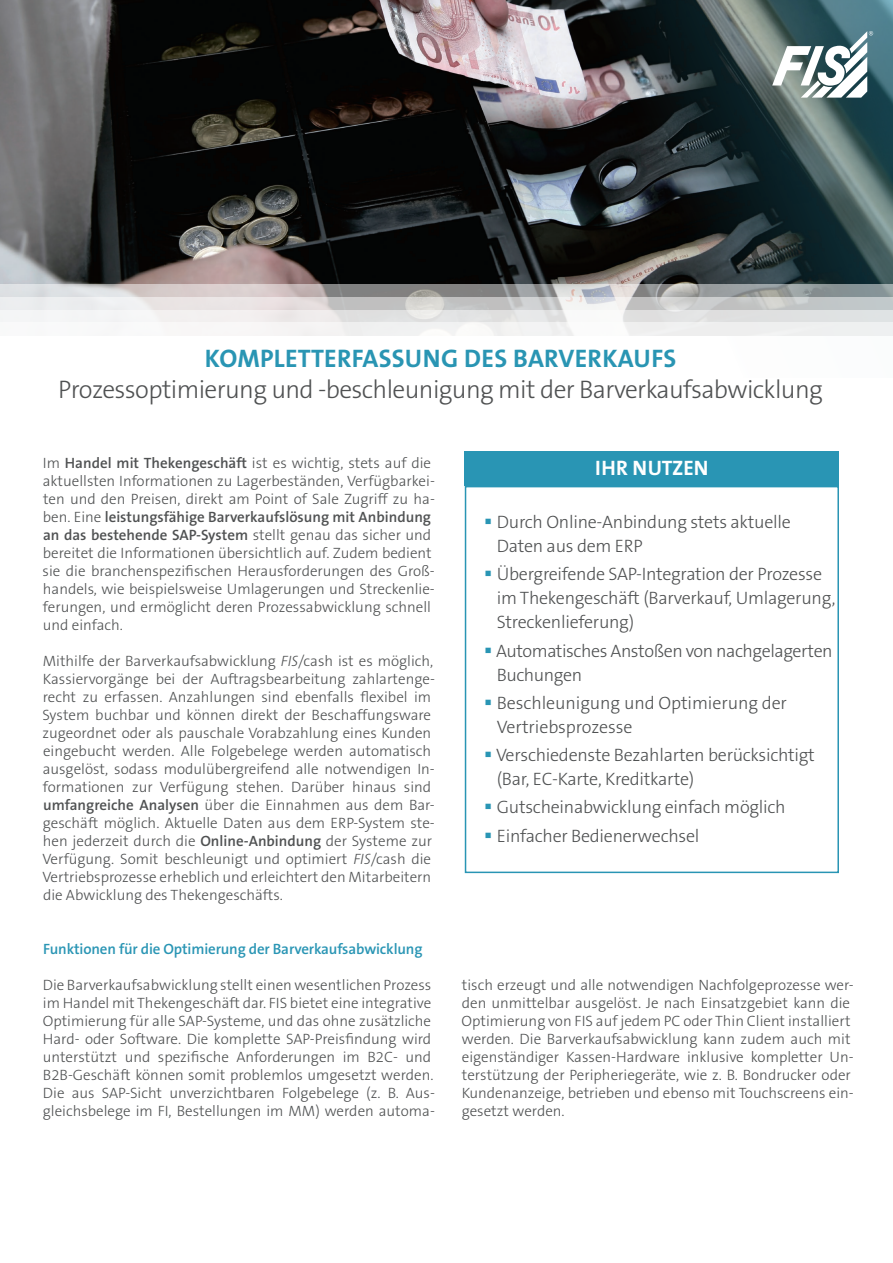
<style>
.page{position:relative;width:893px;height:1263px;background:#fff}
.page>*{position:absolute;margin:0;border:0;box-sizing:border-box;transform-origin:0 0}
.t1{font:300 25.5px "The Sans B3";letter-spacing:-.025em;color:#4f5152}
.t2{font:700 25.5px "The Sans B7";letter-spacing:.01em;color:#2995b3}
.t3{font:700 21px "The Sans B7";color:#fff}
.t4{font:300 18px/24px "The Sans B3";letter-spacing:-.015em;color:#4f5152}
.t5{font:300 15px/18px "The Sans B3";color:#4f5152}
.t6{font:600 15px/18px "The Sans B6";color:#4f5152}
.t7{font:600 15px "The Sans B6";letter-spacing:-.01em;color:#2995b4}
.s1{font-family:"The Sans B6";font-weight:600}
.s2{font-family:"The Sans B3";font-weight:300}
.s3{font-style:italic}
</style>
<div class="page">
<img style="left:0;top:0;width:893px;height:285px">
<div style="left:465px;top:452px;width:374px;height:34px;background:#2995b4"></div>
<div style="left:465px;top:486px;width:374px;height:387px;border:2px solid #2995b4"></div>
<svg style="left:0;top:285px;width:893px;height:12px;background:#aeadae"></svg>
<svg style="left:0;top:297px;width:893px;height:13px;background:#d6d6d6"></svg>
<svg style="left:0;top:310px;width:893px;height:13px"></svg>
<svg style="left:772px;top:31px;width:101px;height:67px"></svg>
<h1 class="t2" style="left:205px;top:345px;width:473px">KOMPLETTERFASSUNG DES BARVERKAUFS</h1>
<h1 class="t1" style="left:58px;top:375px;width:766px">Prozessoptimierung und -beschleunigung mit der Barverkaufsabwicklung</h1>
<p class="t5" style="left:43px;top:454px;width:394px">Im <span class="s1">Handel mit Thekengeschäft</span> ist es wichtig, stets auf die aktuellsten Informationen zu Lagerbeständen, Verfügbarkei&shy;ten und den Preisen, direkt am Point of Sale Zugriff zu ha-</p>
<p class="t6" style="left:43px;top:508px;width:390px"><span class="s2">ben. Eine</span> leistungsfähige Barverkaufslösung mit Anbindung an das bestehende SAP-System <span class="s2">stellt genau das sicher und</span></p>
<p class="t5" style="left:43px;top:544px;width:394px">bereitet die Informationen übersichtlich auf. Zudem bedient sie die branchenspezifischen Herausforderungen des Groß&shy;handels, wie beispielsweise Umlagerungen und Streckenlie&shy;ferungen, und ermöglicht deren Prozessabwicklung schnell und einfach.</p>
<p class="t5" style="left:42px;top:652px;width:394px">Mithilfe der Barverkaufsabwicklung <span class="s3">FIS</span>/cash ist es möglich, Kassiervorgänge bei der Auftragsbearbeitung zahlartenge&shy;recht zu erfassen. Anzahlungen sind ebenfalls flexibel im System buchbar und können direkt der Beschaffungsware zugeordnet oder als pauschale Vorabzahlung eines Kunden eingebucht werden. Alle Folgebelege werden automatisch ausgelöst, sodass modulübergreifend alle notwendigen In&shy;formationen zur Verfügung stehen. Darüber hinaus sind <span class="s1">umfangreiche Analysen</span> über die Einnahmen aus dem Bar&shy;geschäft möglich. Aktuelle Daten aus dem ERP-System ste&shy;hen jederzeit durch die <span class="s1">Online-Anbindung</span> der Systeme zur Verfügung. Somit beschleunigt und optimiert <span class="s3">FIS</span>/cash die Vertriebsprozesse erheblich und erleichtert den Mitarbeitern die Abwicklung des Thekengeschäfts.</p>
<p class="t7" style="left:43px;top:941px;width:381px">Funktionen für die Optimierung der Barverkaufsabwicklung</p>
<p class="t5" style="left:43px;top:976px;width:394px">Die Barverkaufsabwicklung stellt einen wesentlichen Prozess im Handel mit Thekengeschäft dar. FIS bietet eine integrative Optimierung für alle SAP-Systeme, und das ohne zusätzliche Hard- oder Software. Die komplette SAP-Preisfindung wird unterstützt und spezifische Anforderungen im B2C- und B2B-Geschäft können somit problemlos umgesetzt werden.<br>Die aus SAP-Sicht unverzichtbaren Folgebelege (z. B. Aus&shy;gleichsbelege im FI, Bestellungen im MM) werden automa-</p>
<h2 class="t3" style="left:595px;top:457px;width:115px">IHR NUTZEN</h2>
<p class="t4" style="left:497px;top:510px;width:296px">Durch Online-Anbindung stets aktuelle<br>Daten aus dem ERP</p>
<p class="t4" style="left:497px;top:563px;width:340px">Übergreifende SAP-Integration der Prozesse im Thekengeschäft (Barverkauf, Umlagerung,<br>Streckenlieferung)</p>
<p class="t4" style="left:496px;top:639px;width:338px">Automatisches Anstoßen von nachgelagerten<br>Buchungen</p>
<p class="t4" style="left:497px;top:691px;width:292px">Beschleunigung und Optimierung der<br>Vertriebsprozesse</p>
<p class="t4" style="left:496px;top:743px;width:320px">Verschiedenste Bezahlarten berücksichtigt (Bar, EC-Karte, Kreditkarte)</p>
<p class="t4" style="left:497px;top:794px;width:290px;line-height:28.2px">Gutscheinabwicklung einfach möglich<br>Einfacher Bedienerwechsel</p>
<p class="t5" style="left:462px;top:976px;width:394px">tisch erzeugt und alle notwendigen Nachfolgeprozesse wer&shy;den unmittelbar ausgelöst. Je nach Einsatzgebiet kann die Optimierung von FIS auf jedem PC oder Thin Client installiert werden. Die Barverkaufsabwicklung kann zudem auch mit eigenständiger Kassen-Hardware inklusive kompletter Un&shy;terstützung der Peripheriegeräte, wie z. B. Bondrucker oder Kundenanzeige, betrieben und ebenso mit Touchscreens ein&shy;gesetzt werden.</p>
</div>
